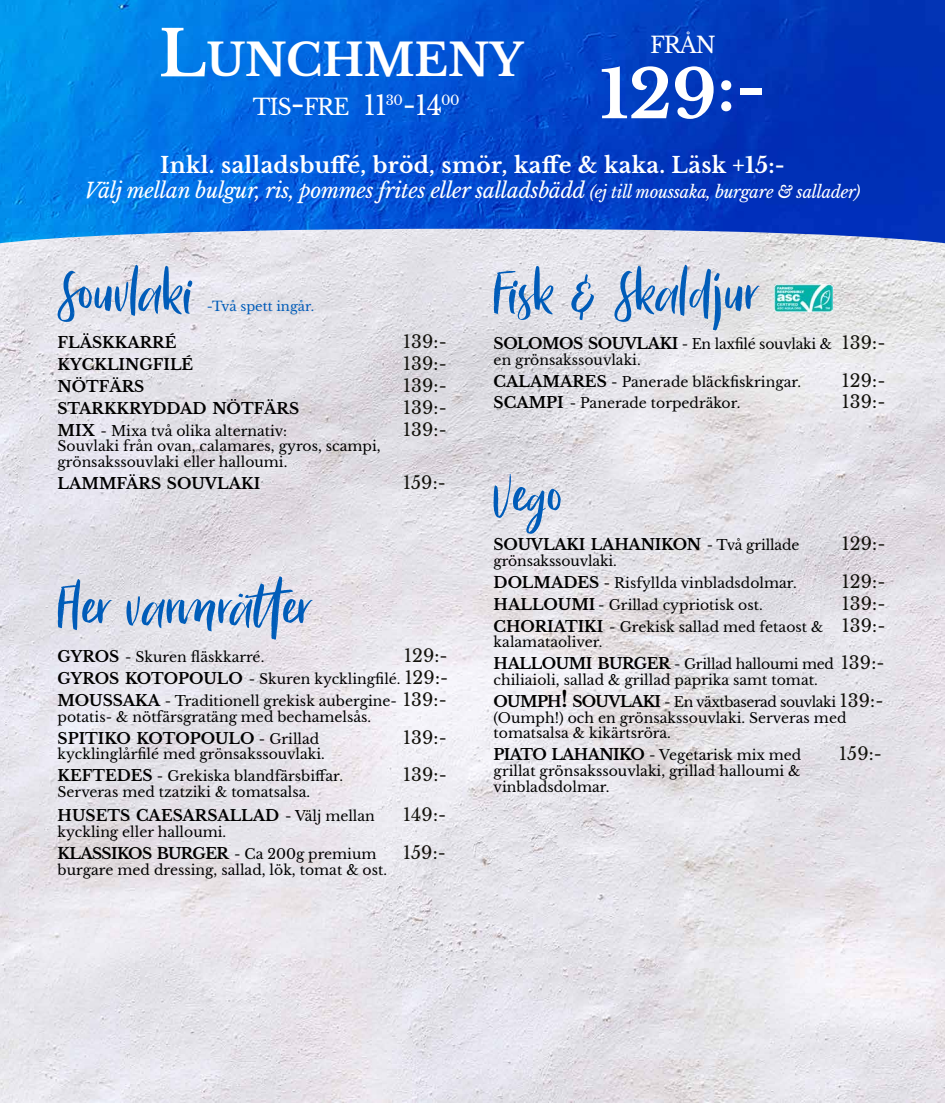
<style>
.page{position:relative;width:945px;height:1103px;background:#fff}
.page>*{position:absolute;margin:0;border:0;box-sizing:border-box;transform-origin:0 0}
.t1{font:71.75px "Bitter Rose";color:#005cb9}
.t2{font:700 66.5px "Libre Baskerville";color:#fff}
.t3{font:700 44.1px "Libre Baskerville";color:#fff}
.t4{font:22.14px "Libre Baskerville";letter-spacing:-.055em;color:#fff}
.t5{font:700 21.88px "Libre Baskerville";letter-spacing:.015em;color:#fff}
.t6{font:italic 20.82px "Libre Baskerville";letter-spacing:-.015em;color:#fff}
.t7{font:17.5px "Libre Baskerville";letter-spacing:.01em;color:#12110b}
.t8{font:700 15.31px "Libre Baskerville";color:#000}
.t9{font:700 15.31px "Libre Baskerville";letter-spacing:-.045em;color:#000}
.t10{font:14px/15.8px "Libre Baskerville";color:#000}
.t11{font:13.12px "Libre Baskerville";color:#005cb9}
.s1{font-size:63px}
.s2{font-size:31.68px}
.s3{font-size:26.51px}
.s4{font-size:28.7px}
.s5{font-size:16.8px}
.s6{font-weight:700;font-size:15.31px}
.s7{color:#005db9}
.s8{font-size:17.5px;color:#12110b}
.s9{font-weight:400;font-size:14px}
.s10{font-weight:700;font-size:21.88px}
</style>
<div class="page">
<img style="left:0;top:243px;width:945px;height:859px">
<img style="left:0;top:0;width:945px;height:243px">
<img style="left:775px;top:284px;width:57px;height:28px">
<h3 class="t3" style="left:159px;top:34px;width:366px"><span class="s1">L</span>UNCHMENY</h3>
<h3 class="t4" style="left:253px;top:93px;width:208px">TIS<span class="s2">-</span>FRE <span class="s3">11</span><sup>30</sup><span class="s4">-</span><span class="s3">14</span><sup>00</sup></h3>
<h3 class="t5" style="left:160px;top:152px;width:626px">Inkl. salladsbuffé, bröd, smör, kaffe &amp; kaka. Läsk +15:-</h3>
<h3 class="t6" style="left:85px;top:178px;width:777px">Välj mellan bulgur, ris, pommes frites eller salladsbädd <span class="s5">(ej till moussaka, burgare &amp; sallader)</span></h3>
<h3 class="t4" style="left:650px;top:31px;width:67px">FRÅN</h3>
<h2 class="t2" style="left:600px;top:54px;width:168px">129:-</h2>
<h1 class="t1" style="left:58px;top:257px;width:137px">Souvlaki</h1>
<p class="t11" style="left:207px;top:298px;width:109px">-Två spett ingår.</p>
<p class="t8" style="left:58px;top:333px;width:120px">FLÄSKKARRÉ</p>
<p class="t7" style="left:403px;top:331px;width:45px">139:-</p>
<p class="t8" style="left:58px;top:355px;width:137px">KYCKLINGFILÉ</p>
<p class="t7" style="left:403px;top:353px;width:45px">139:-</p>
<p class="t8" style="left:58px;top:377px;width:88px">NÖTFÄRS</p>
<p class="t7" style="left:403px;top:375px;width:45px">139:-</p>
<p class="t8" style="left:58px;top:399px;width:243px">STARKKRYDDAD NÖTFÄRS</p>
<p class="t7" style="left:403px;top:396px;width:45px">139:-</p>
<p class="t10" style="left:58px;top:422px;width:231px"><span class="s6">MIX</span> - Mixa två olika alternativ:</p>
<p class="t7" style="left:403px;top:418px;width:45px">139:-</p>
<p class="t10" style="left:58px;top:438px;width:325px">Souvlaki från ovan, calamares, gyros, scampi, grönsakssouvlaki eller halloumi.</p>
<p class="t8" style="left:58px;top:474px;width:204px">LAMMFÄRS SOUVLAKI</p>
<p class="t7" style="left:403px;top:472px;width:44px">159:-</p>
<h1 class="t1" style="left:58px;top:571px;width:254px">Fler var<span class="s7">m</span>rätter</h1>
<p class="t10" style="left:58px;top:649px;width:208px"><span class="s6">GYROS</span> - Skuren fläskkarré.</p>
<p class="t7" style="left:404px;top:645px;width:45px">129:-</p>
<p class="t10" style="left:58px;top:668px;width:392px;line-height:21.9px"><span class="s6">GYROS KOTOPOULO</span> - Skuren kycklingfilé. <span class="s8">129:-<br></span><span class="s6">MOUSSAKA</span> - Traditionell grekisk aubergine- <span class="s8">139:-</span></p>
<p class="t10" style="left:58px;top:709px;width:315px">potatis- &amp; nötfärsgratäng med bechamelsås.</p>
<p class="t8" style="left:58px;top:728px;width:263px">SPITIKO KOTOPOULO <span class="s9">- Grillad</span></p>
<p class="t7" style="left:403px;top:726px;width:45px">139:-</p>
<p class="t10" style="left:58px;top:743px;width:287px;line-height:21.9px">kycklinglårfilé med grönsakssouvlaki.<br><span class="s6">KEFTEDES</span> - Grekiska blandfärsbiffar.</p>
<p class="t7" style="left:403px;top:764px;width:45px">139:-</p>
<p class="t10" style="left:58px;top:784px;width:254px">Serveras med tzatziki &amp; tomatsalsa.</p>
<p class="t8" style="left:58px;top:806px;width:319px">HUSETS CAESARSALLAD <span class="s9">- Välj mellan</span></p>
<p class="t7" style="left:403px;top:804px;width:45px">149:-</p>
<p class="t10" style="left:58px;top:824px;width:170px">kyckling eller halloumi.</p>
<p class="t9" style="left:58px;top:844px;width:320px">KLASSIKOS BURGER <span class="s9">- Ca 200g premium</span></p>
<p class="t7" style="left:403px;top:842px;width:44px">159:-</p>
<p class="t10" style="left:58px;top:862px;width:331px">burgare med dressing, sallad, lök, tomat &amp; ost.</p>
<h1 class="t1" style="left:494px;top:257px;width:265px">Fisk &amp; Skal<span class="s7">dj</span>ur</h1>
<p class="t10" style="left:494px;top:336px;width:393px"><span class="s6">SOLOMOS SOUVLAKI</span> - En laxfilé souvlaki &amp; <span class="s8">139:- </span>en grönsakssouvlaki.</p>
<p class="t10" style="left:494px;top:373px;width:309px"><span class="s6">CALAMARES</span> - Panerade bläckfiskringar.</p>
<p class="t7" style="left:842px;top:369px;width:45px">129:-</p>
<p class="t10" style="left:494px;top:395px;width:249px"><span class="s6">SCAMPI</span> - Panerade torpedräkor.</p>
<p class="t7" style="left:842px;top:391px;width:45px">139:-</p>
<h1 class="t1" style="left:494px;top:459px;width:71px">Vego</h1>
<p class="t8" style="left:494px;top:535px;width:307px">SOUVLAKI LAHANIKON <span class="s9">- Två grillade</span></p>
<p class="t7" style="left:842px;top:533px;width:45px">129:-</p>
<p class="t10" style="left:494px;top:550px;width:305px;line-height:21.9px">grönsakssouvlaki.<br><span class="s6">DOLMADES</span> - Risfyllda vinbladsdolmar.</p>
<p class="t7" style="left:842px;top:571px;width:45px">129:-</p>
<p class="t10" style="left:494px;top:597px;width:271px"><span class="s6">HALLOUMI</span> - Grillad cypriotisk ost.</p>
<p class="t7" style="left:842px;top:592px;width:45px">139:-</p>
<p class="t10" style="left:494px;top:618px;width:393px"><span class="s6">CHORIATIKI</span> - Grekisk sallad med fetaost &amp; <span class="s8">139:- </span>kalamataoliver.</p>
<p class="t10" style="left:494px;top:656px;width:393px"><span class="s6">HALLOUMI BURGER</span> - Grillad halloumi med <span class="s8">139:- </span>chiliaioli, sallad &amp; grillad paprika samt tomat.</p>
<p class="t10" style="left:494px;top:694px;width:391px"><span class="s6">OUMPH</span><span class="s10">!</span> <span class="s6">SOUVLAKI</span> - En växtbaserad souvlaki <span class="s8">139:- </span>(Oumph!) och en grönsakssouvlaki. Serveras med tomatsalsa &amp; kikärtsröra.</p>
<p class="t10" style="left:494px;top:747px;width:309px"><span class="s6">PIATO LAHANIKO</span> - Vegetarisk mix med</p>
<p class="t7" style="left:839px;top:743px;width:44px">159:-</p>
<p class="t10" style="left:494px;top:763px;width:308px">grillat grönsakssouvlaki, grillad halloumi &amp; vinbladsdolmar.</p>
</div>
